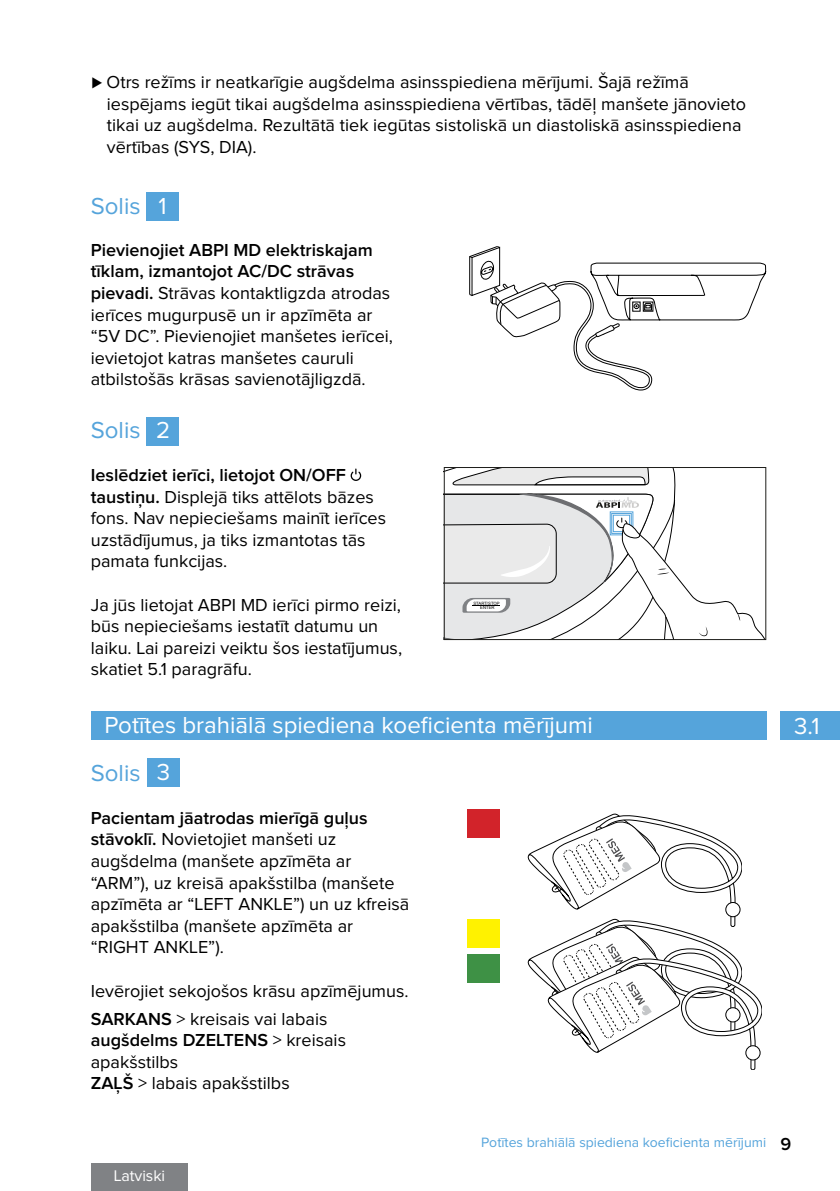
<style>
.page{position:relative;width:840px;height:1191px;background:#fff}
.page>*{position:absolute;margin:0;border:0;box-sizing:border-box;transform-origin:0 0}
.t1{font:24px "Proxima Nova";color:#fff}
.t2{font:24px "Proxima Nova";color:#55a4db}
.t3{font:18px/21.6px "Proxima Nova";color:#000}
.t4{font:16px "Proxima Nova";color:#fff}
.t5{font:14px "Proxima Nova";color:#55a4db}
.t6{font:4.4px/4.8px "Arial Narrow";color:#000;text-align:center;scale:1.17 1}
.s1{font-weight:600}
.s2{font-weight:600;font-size:18px;color:#000}
</style>
<div class="page">
<div style="left:91px;top:1162px;width:96px;height:29px;background:#808285"></div>
<div style="left:146px;top:417px;width:33px;height:28px;background:#55a4db"></div>
<div style="left:147px;top:758px;width:33px;height:29px;background:#55a4db"></div>
<div style="left:146px;top:192px;width:33px;height:29px;background:#55a4db"></div>
<div style="left:91px;top:711px;width:674px;height:29px;background:#55a4db"></div>
<div style="left:780px;top:711px;width:59px;height:29px;background:#55a4db"></div>
<svg style="left:350px;top:468px;width:11px;height:13px"></svg>
<svg style="left:469px;top:246px;width:297px;height:145px"></svg>
<svg style="left:449px;top:469px;width:200px;height:17px"></svg>
<svg style="left:445px;top:493px;width:318px;height:145px"></svg>
<div style="left:443px;top:467px;width:322px;height:173px;border:1px solid #1d1d1a"></div>
<div style="left:466px;top:809px;width:33px;height:29px;background:#d2232a"></div>
<div style="left:466px;top:919px;width:33px;height:28px;background:#fff200"></div>
<div style="left:466px;top:954px;width:33px;height:28px;background:#3e9145"></div>
<div style="left:730px;top:912px;width:4px;height:14px;border:1px solid #000;border-radius:2px"></div>
<div style="left:725px;top:902px;width:14px;height:14px;background:#fff;border-radius:50%"></div>
<div style="left:725px;top:902px;width:14px;height:15px;border:1px solid #000;border-radius:50%"></div>
<svg style="left:527px;top:813px;width:214px;height:96px"></svg>
<div style="left:750px;top:1055px;width:4px;height:14px;border:1px solid #000;border-radius:2px"></div>
<div style="left:745px;top:1045px;width:14px;height:15px;background:#fff;border-radius:50%"></div>
<div style="left:745px;top:1045px;width:14px;height:15px;border:1px solid #000;border-radius:50%"></div>
<svg style="left:527px;top:919px;width:234px;height:134px"></svg>
<p class="t3" style="left:107px;top:72px;width:640px;text-indent:-15px">⊲ Otrs režīms ir neatkarīgie augšdelma asinsspiediena mērījumi. Šajā režīmā iespējams iegūt tikai augšdelma asinsspiediena vērtības, tādēļ manšete jānovieto tikai uz augšdelma. Rezultātā tiek iegūtas sistoliskā un diastoliskā asinsspiediena vērtības (SYS, DIA).</p>
<h1 class="t2" style="left:91px;top:195px;width:51px">Solis</h1>
<p class="t3" style="left:91px;top:240px;width:303px"><span class="s1">Pievienojiet ABPI MD elektriskajam tīklam, izmantojot AC/DC strāvas pievadi.</span> Strāvas kontaktligzda atrodas ierīces mugurpusē un ir apzīmēta ar “5V DC”. Pievienojiet manšetes ierīcei, ievietojot katras manšetes cauruli atbilstošās krāsas savienotājligzdā.</p>
<h1 class="t1" style="left:156px;top:419px;width:16px">2</h1>
<h1 class="t1" style="left:158px;top:195px;width:10px">1</h1>
<h1 class="t2" style="left:91px;top:419px;width:51px">Solis</h1>
<p class="t3" style="left:91px;top:465px;width:297px"><span class="s1">Ieslēdziet ierīci, lietojot ON/OFF taustiņu.</span> Displejā tiks attēlots bāzes fons. Nav nepieciešams mainīt ierīces uzstādījumus, ja tiks izmantotas tās pamata funkcijas.</p>
<p class="t3" style="left:91px;top:594px;width:313px">Ja jūs lietojat ABPI MD ierīci pirmo reizi, būs nepieciešams iestatīt datumu un laiku. Lai pareizi veiktu šos iestatījumus, skatiet 5.1 paragrāfu.</p>
<p class="t6" style="left:473px;top:600px;width:24px">START/STOP<br>ENTER</p>
<h1 class="t1" style="left:104px;top:714px;width:489px">Potītes brahiālā spiediena koeficienta mērījumi</h1>
<h1 class="t2" style="left:91px;top:761px;width:51px">Solis</h1>
<p class="t3" style="left:91px;top:807px;width:320px"><span class="s1">Pacientam jāatrodas mierīgā guļus stāvoklī.</span> Novietojiet manšeti uz augšdelma (manšete apzīmēta ar “ARM”), uz kreisā apakšstilba (manšete apzīmēta ar “LEFT ANKLE”) un uz kfreisā apakšstilba (manšete apzīmēta ar “RIGHT ANKLE”).</p>
<p class="t3" style="left:91px;top:977px;width:319px;line-height:28px">Ievērojiet sekojošos krāsu apzīmējumus.<br><span class="s1">SARKANS</span> &gt; kreisais vai labais</p>
<p class="t3" style="left:91px;top:1030px;width:256px"><span class="s1">augšdelms DZELTENS</span> &gt; kreisais apakšstilbs<br><span class="s1">ZAĻŠ</span> &gt; labais apakšstilbs</p>
<h1 class="t1" style="left:157px;top:761px;width:15px">3</h1>
<h1 class="t1" style="left:793px;top:714px;width:27px">3.1</h1>
<p class="t4" style="left:114px;top:1168px;width:53px">Latviski</p>
<p class="t5" style="left:481px;top:1135px;width:311px">Potītes brahiālā spiediena koeficienta mērījumi <span class="s2">9</span></p>
</div>
